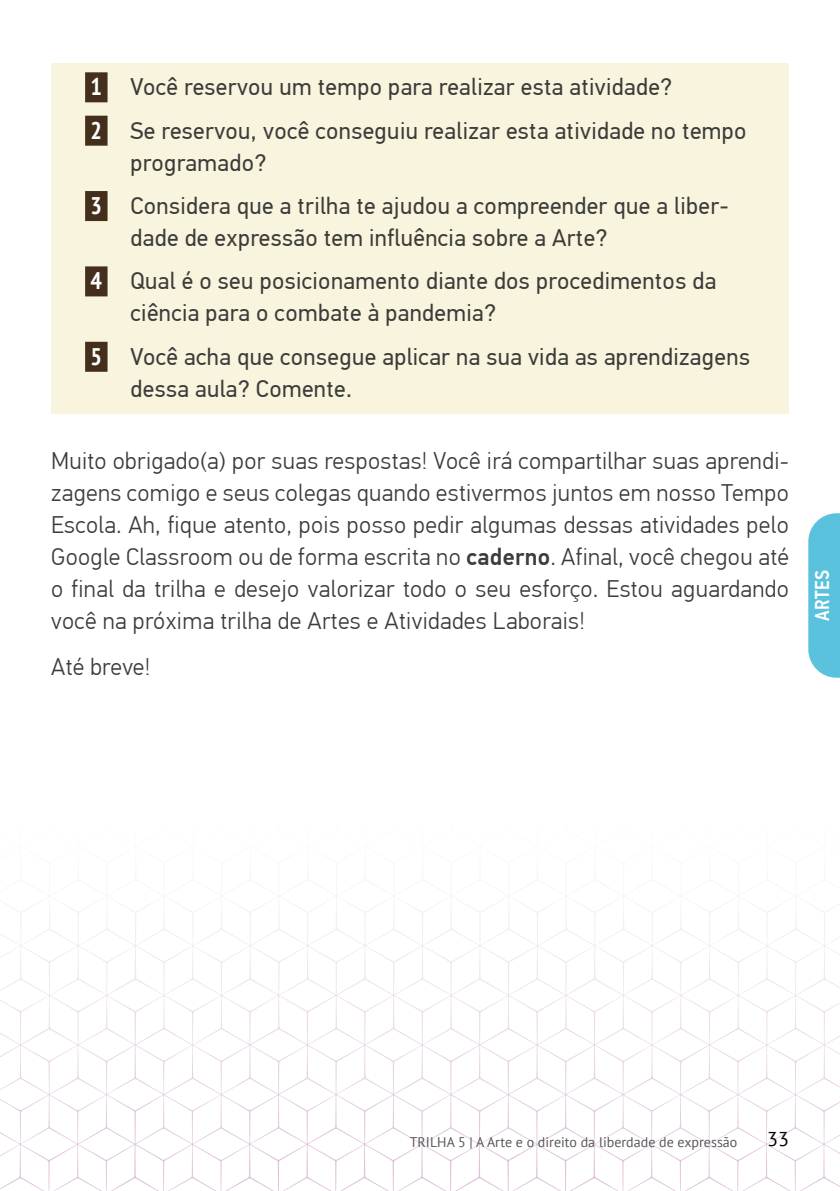
<style>
.page{position:relative;width:840px;height:1191px;background:#fff}
.page>*{position:absolute;margin:0;border:0;box-sizing:border-box;transform-origin:0 0}
.t1{font:300 24px/32px "PF Din Text Pro";letter-spacing:.015em;color:#3c3c3b;text-align:justify}
.t2{font:24px/43.4px "PF Din Text Pro";letter-spacing:.015em;color:#3c3c3b}
.t3{font:500 20px "PF Din Text Cond Pro";letter-spacing:.015em;color:#fff}
.t4{font:20px "PT Sans";color:#000}
.t5{font:14px "PT Sans";color:#575756}
.s1{font-family:"PT Sans";font-weight:700;font-stretch:condensed;color:#fff}
.s2{font-weight:500}
</style>
<div class="page">
<svg style="left:808px;top:513px;width:31px;height:164px;background:#67c6df"></svg>
<div style="left:51px;top:63px;width:737px;height:50px;background:#f9f4dd"></div>
<div style="left:85px;top:72px;width:22px;height:30px;background:#442f1c"></div>
<div style="left:51px;top:107px;width:737px;height:81px;background:#f9f4dd"></div>
<div style="left:85px;top:116px;width:22px;height:30px;background:#442f1c"></div>
<div style="left:51px;top:182px;width:737px;height:81px;background:#f9f4dd"></div>
<div style="left:85px;top:191px;width:22px;height:30px;background:#442f1c"></div>
<div style="left:51px;top:257px;width:737px;height:82px;background:#f9f4dd"></div>
<div style="left:85px;top:266px;width:22px;height:30px;background:#442f1c"></div>
<div style="left:51px;top:333px;width:737px;height:81px;background:#f9f4dd"></div>
<div style="left:85px;top:342px;width:22px;height:30px;background:#442f1c"></div>
<svg style="left:565px;top:881px;width:274px;height:294px"></svg>
<p class="t2" style="left:90px;top:66px;width:657px"><span class="s1">1</span> Você reservou um tempo para realizar esta atividade?<br><span class="s1">2</span> Se reservou, você conseguiu realizar esta atividade no tempo</p>
<p class="t2" style="left:90px;top:141px;width:639px;text-indent:40px">programado?<br><span class="s1">3</span> Considera que a trilha te ajudou a compreender que a liber-</p>
<p class="t2" style="left:90px;top:216px;width:627px;text-indent:40px">dade de expressão tem influência sobre a Arte?<br><span class="s1">4</span> Qual é o seu posicionamento diante dos procedimentos da</p>
<p class="t2" style="left:90px;top:292px;width:660px;text-indent:40px">ciência para o combate à pandemia?<br><span class="s1">5</span> Você acha que consegue aplicar na sua vida as aprendizagens</p>
<p class="t2" style="left:130px;top:367px;width:223px">dessa aula? Comente.</p>
<p class="t1" style="left:51px;top:444px;width:739px">Muito obrigado(a) por suas respostas! Você irá compartilhar suas aprendi&shy;zagens comigo e seus colegas quando estivermos juntos em nosso Tempo Escola. Ah, fique atento, pois posso pedir algumas dessas atividades pelo Google Classroom ou de forma escrita no <span class="s2">caderno</span>. Afinal, você chegou até o final da trilha e desejo valorizar todo o seu esforço. Estou aguardando você na próxima trilha de Artes e Atividades Laborais!</p>
<p class="t1" style="left:51px;top:651px;width:101px">Até breve!</p>
<p class="t3" style="left:809px;top:620px;width:52px;rotate:-90deg">ARTES</p>
<p class="t5" style="left:409px;top:1132px;width:329px">TRILHA 5 | A Arte e o direito da liberdade de expressão</p>
<p class="t4" style="left:766px;top:1126px;width:23px">33</p>
</div>
